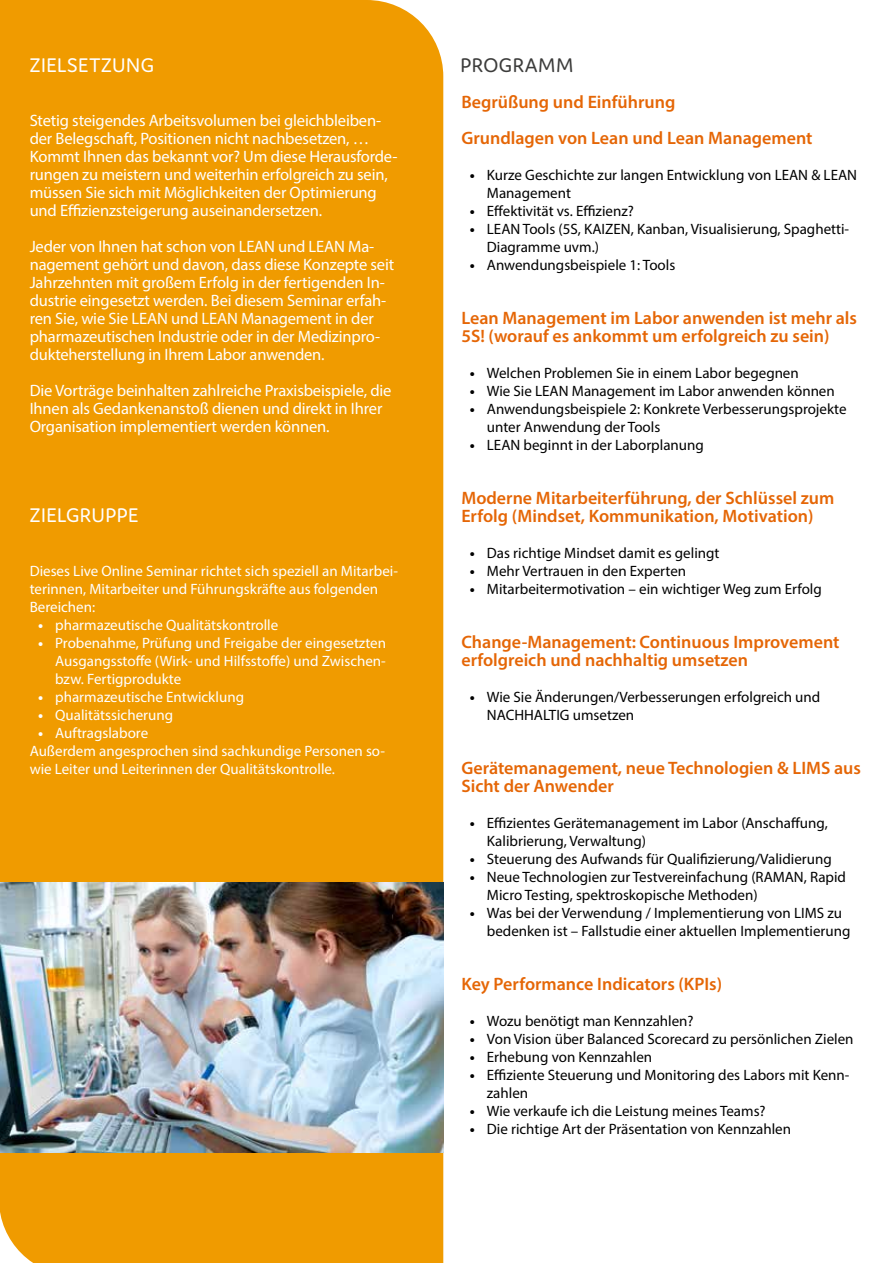
<style>
.page{position:relative;width:893px;height:1263px;background:#fff}
.page>*{position:absolute;margin:0;border:0;box-sizing:border-box;transform-origin:0 0}
.t1{font:21px "Domus";letter-spacing:.025em;color:#fff}
.t2{font:21px "Domus";letter-spacing:.025em;color:#3c3c3b}
.t3{font:600 18px/18px "Myriad Pro";color:#e56606}
.t4{font:16.5px/18px "Myriad Pro";letter-spacing:-.01em;color:#fff}
.t5{font:15px/18px "Myriad Pro";color:#000}
.t6{font:15px/18px "Myriad Pro";color:#fff}
.s1{font-weight:700}
</style>
<div class="page">
<div style="left:0;top:0;width:443px;height:1263px;background:#f09b00"></div>
<img style="left:0;top:882px;width:443px;height:270px">
<h1 class="t1" style="left:30px;top:54px;width:126px">ZIELSETZUNG</h1>
<p class="t4" style="left:30px;top:111px;width:369px">Stetig steigendes Arbeitsvolumen bei gleichbleiben&shy;der Belegschaft, Positionen nicht nachbesetzen, … Kommt Ihnen das bekannt vor? Um diese Herausforde&shy;rungen zu meistern und weiterhin erfolgreich zu sein, müssen Sie sich mit Möglichkeiten der Optimierung und Effizienzsteigerung auseinandersetzen.</p>
<p class="t4" style="left:30px;top:237px;width:366px">Jeder von Ihnen hat schon von LEAN und LEAN Ma&shy;nagement gehört und davon, dass diese Konzepte seit Jahrzehnten mit großem Erfolg in der fertigenden In&shy;dustrie eingesetzt werden. Bei diesem Seminar erfah&shy;ren Sie, wie Sie LEAN und LEAN Management in der pharmazeutischen Industrie oder in der Medizinpro&shy;dukteherstellung in Ihrem Labor anwenden.</p>
<p class="t4" style="left:30px;top:381px;width:363px">Die Vorträge beinhalten zahlreiche Praxisbeispiele, die<br>Ihnen als Gedankenanstoß dienen und direkt in Ihrer<br>Organisation implementiert werden können.</p>
<h1 class="t1" style="left:30px;top:504px;width:110px">ZIELGRUPPE</h1>
<p class="t6" style="left:30px;top:562px;width:370px">Dieses Live Online Seminar richtet sich speziell an Mitarbei&shy;terinnen, Mitarbeiter und Führungskräfte aus folgenden<br>Bereichen:</p>
<p class="t6" style="left:38px;top:616px;width:242px"><span class="s1">•</span> pharmazeutische Qualitätskontrolle</p>
<p class="t6" style="left:55px;top:634px;width:332px;text-align:justify;text-indent:-17px"><span class="s1">•</span> Probenahme, Prüfung und Freigabe der eingesetzten Ausgangsstoffe (Wirk- und Hilfsstoffe) und Zwischen&shy;bzw. Fertigprodukte</p>
<p class="t6" style="left:38px;top:688px;width:207px"><span class="s1">•</span> pharmazeutische Entwicklung</p>
<p class="t6" style="left:38px;top:706px;width:136px"><span class="s1">•</span> Qualitätssicherung</p>
<p class="t6" style="left:30px;top:724px;width:357px;text-indent:9px"><span class="s1">•</span> Auftragslabore<br>Außerdem angesprochen sind sachkundige Personen so&shy;wie Leiter und Leiterinnen der Qualitätskontrolle.</p>
<h1 class="t2" style="left:461px;top:54px;width:114px">PROGRAMM</h1>
<p class="t3" style="left:461px;top:84px;width:353px;line-height:36px">Begrüßung und Einführung<br>Grundlagen von Lean und Lean Management</p>
<p class="t5" style="left:487px;top:166px;width:372px;text-indent:-17px"><span class="s1">•</span> Kurze Geschichte zur langen Entwicklung von LEAN &amp; LEAN<br>Management</p>
<p class="t5" style="left:470px;top:202px;width:166px"><span class="s1">•</span> Effektivität vs. Effizienz?</p>
<p class="t5" style="left:487px;top:220px;width:364px;text-indent:-17px"><span class="s1">•</span> LEAN Tools (5S, KAIZEN, Kanban, Visualisierung, Spaghetti-<br>Diagramme uvm.)</p>
<p class="t5" style="left:470px;top:256px;width:207px"><span class="s1">•</span> Anwendungsbeispiele 1: Tools</p>
<p class="t3" style="left:461px;top:309px;width:397px">Lean Management im Labor anwenden ist mehr als<br>5S! (worauf es ankommt um erfolgreich zu sein)</p>
<p class="t5" style="left:470px;top:364px;width:330px"><span class="s1">•</span> Welchen Problemen Sie in einem Labor begegnen</p>
<p class="t5" style="left:470px;top:382px;width:366px"><span class="s1">•</span> Wie Sie LEAN Management im Labor anwenden können</p>
<p class="t5" style="left:487px;top:400px;width:361px;text-indent:-17px"><span class="s1">•</span> Anwendungsbeispiele 2: Konkrete Verbesserungsprojekte unter Anwendung der Tools</p>
<p class="t5" style="left:470px;top:436px;width:236px"><span class="s1">•</span> LEAN beginnt in der Laborplanung</p>
<p class="t3" style="left:461px;top:489px;width:375px">Moderne Mitarbeiterführung, der Schlüssel zum<br>Erfolg (Mindset, Kommunikation, Motivation)</p>
<p class="t5" style="left:470px;top:544px;width:251px"><span class="s1">•</span> Das richtige Mindset damit es gelingt</p>
<p class="t5" style="left:470px;top:562px;width:218px"><span class="s1">•</span> Mehr Vertrauen in den Experten</p>
<p class="t5" style="left:470px;top:580px;width:353px"><span class="s1">•</span> Mitarbeitermotivation – ein wichtiger Weg zum Erfolg</p>
<p class="t3" style="left:461px;top:633px;width:380px">Change-Management: Continuous Improvement erfolgreich und nachhaltig umsetzen</p>
<p class="t5" style="left:487px;top:688px;width:335px;text-indent:-17px"><span class="s1">•</span> Wie Sie Änderungen/Verbesserungen erfolgreich und<br>NACHHALTIG umsetzen</p>
<p class="t3" style="left:461px;top:759px;width:401px">Gerätemanagement, neue Technologien &amp; LIMS aus<br>Sicht der Anwender</p>
<p class="t5" style="left:487px;top:814px;width:342px;text-indent:-17px"><span class="s1">•</span> Effizientes Gerätemanagement im Labor (Anschaffung,<br>Kalibrierung, Verwaltung)</p>
<p class="t5" style="left:470px;top:850px;width:363px"><span class="s1">•</span> Steuerung des Aufwands für Qualifizierung/Validierung</p>
<p class="t5" style="left:487px;top:868px;width:361px;text-indent:-17px"><span class="s1">•</span> Neue Technologien zur Testvereinfachung (RAMAN, Rapid<br>Micro Testing, spektroskopische Methoden)</p>
<p class="t5" style="left:487px;top:904px;width:365px;text-indent:-17px"><span class="s1">•</span> Was bei der Verwendung / Implementierung von LIMS zu bedenken ist – Fallstudie einer aktuellen Implementierung</p>
<p class="t3" style="left:461px;top:975px;width:262px">Key Performance Indicators (KPIs)</p>
<p class="t5" style="left:470px;top:1012px;width:225px"><span class="s1">•</span> Wozu benötigt man Kennzahlen?</p>
<p class="t5" style="left:470px;top:1030px;width:385px"><span class="s1">•</span> Von Vision über Balanced Scorecard zu persönlichen Zielen</p>
<p class="t5" style="left:470px;top:1048px;width:184px"><span class="s1">•</span> Erhebung von Kennzahlen</p>
<p class="t5" style="left:487px;top:1066px;width:364px;text-indent:-17px"><span class="s1">•</span> Effiziente Steuerung und Monitoring des Labors mit Kenn&shy;zahlen</p>
<p class="t5" style="left:470px;top:1102px;width:297px"><span class="s1">•</span> Wie verkaufe ich die Leistung meines Teams?</p>
<p class="t5" style="left:470px;top:1120px;width:323px"><span class="s1">•</span> Die richtige Art der Präsentation von Kennzahlen</p>
</div>
